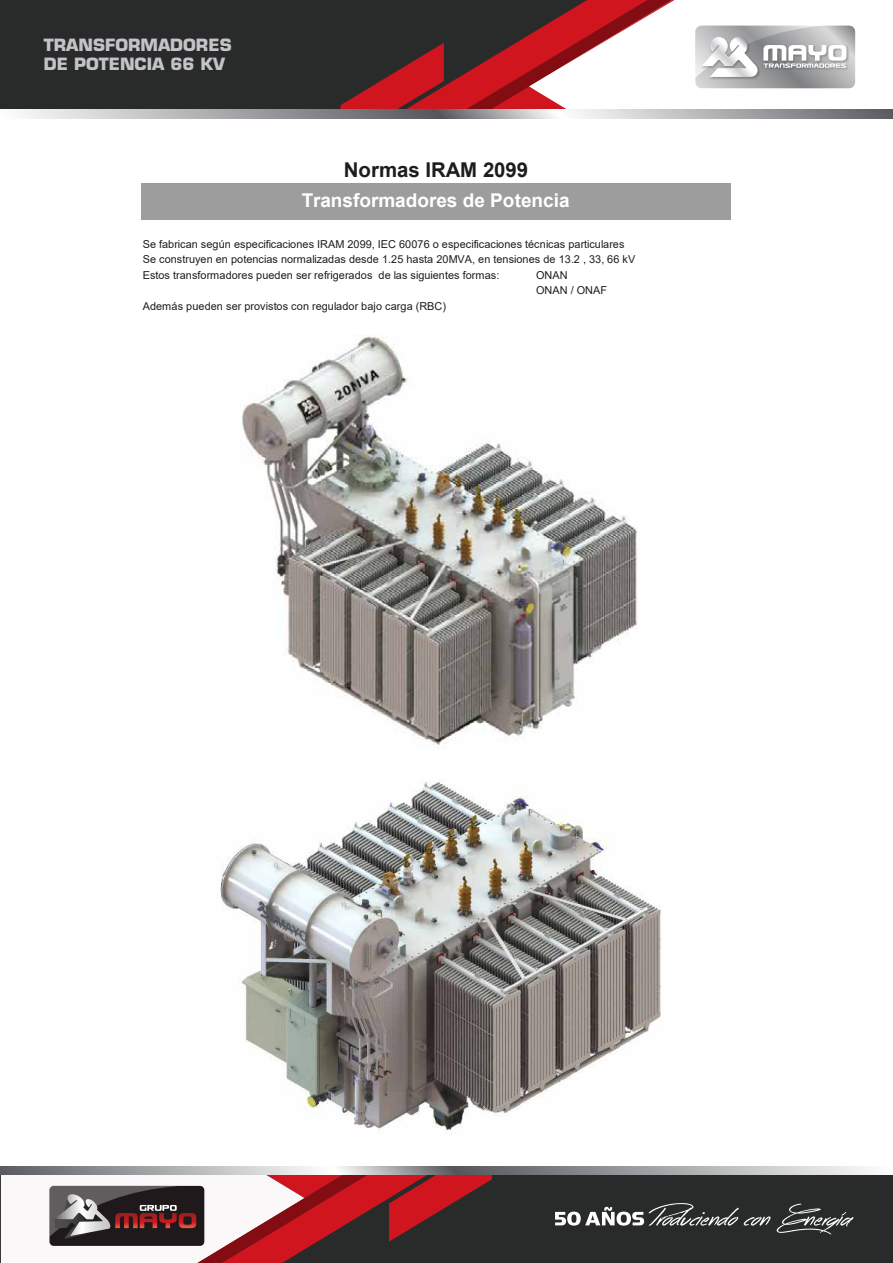
<style>
.page{position:relative;width:893px;height:1263px;background:#fff}
.page>*{position:absolute;margin:0;border:0;box-sizing:border-box;transform-origin:0 0}
.t1{font:700 20.4px "Arial";letter-spacing:-.005em;color:#1d1d1b}
.t2{font:700 19.05px "Arial";color:#fff}
.t3{font:700 16.5px/19.8px "Eurostile LT Std";color:#c4c3c8}
.t4{font:10.95px/15.6px "Arial";letter-spacing:.01em;color:#1d1d1b}
</style>
<div class="page">
<div style="left:0;top:0;width:893px;height:117px;background:#292b2b"></div>
<svg style="left:341px;top:0;width:552px;height:110px"></svg>
<svg style="left:0;top:110px;width:893px;height:8px;background:#aaabad"></svg>
<div style="left:1px;top:1168px;width:892px;height:95px;background:#292b2b"></div>
<svg style="left:1px;top:1167px;width:891px;height:8px;background:#aeafb1"></svg>
<svg style="left:1px;top:1168px;width:491px;height:95px"></svg>
<svg style="left:555px;top:1203px;width:216px;height:22px"></svg>
<svg style="left:777px;top:1204px;width:77px;height:30px"></svg>
<div style="left:141px;top:183px;width:590px;height:36px;background:#9e9d9d"></div>
<img style="left:241px;top:335px;width:396px;height:411px">
<img style="left:220px;top:778px;width:442px;height:356px">
<h3 class="t3" style="left:44px;top:35px;width:189px">TRANSFORMADORES<br>DE POTENCIA 66 KV</h3>
<h1 class="t1" style="left:344px;top:156px;width:186px">Normas IRAM 2099</h1>
<h2 class="t2" style="left:302px;top:187px;width:269px">Transformadores de Potencia</h2>
<p class="t4" style="left:143px;top:236px;width:494px">Se fabrican según especificaciones IRAM 2099, IEC 60076 o especificaciones técnicas particulares<br>Se construyen en potencias normalizadas desde 1.25 hasta 20MVA, en tensiones de 13.2 , 33, 66 kV<br>Estos transformadores pueden ser refrigerados de las siguientes formas:</p>
<p class="t4" style="left:536px;top:267px;width:73px">ONAN<br>ONAN / ONAF</p>
<p class="t4" style="left:143px;top:298px;width:305px">Además pueden ser provistos con regulador bajo carga (RBC)</p>
</div>
